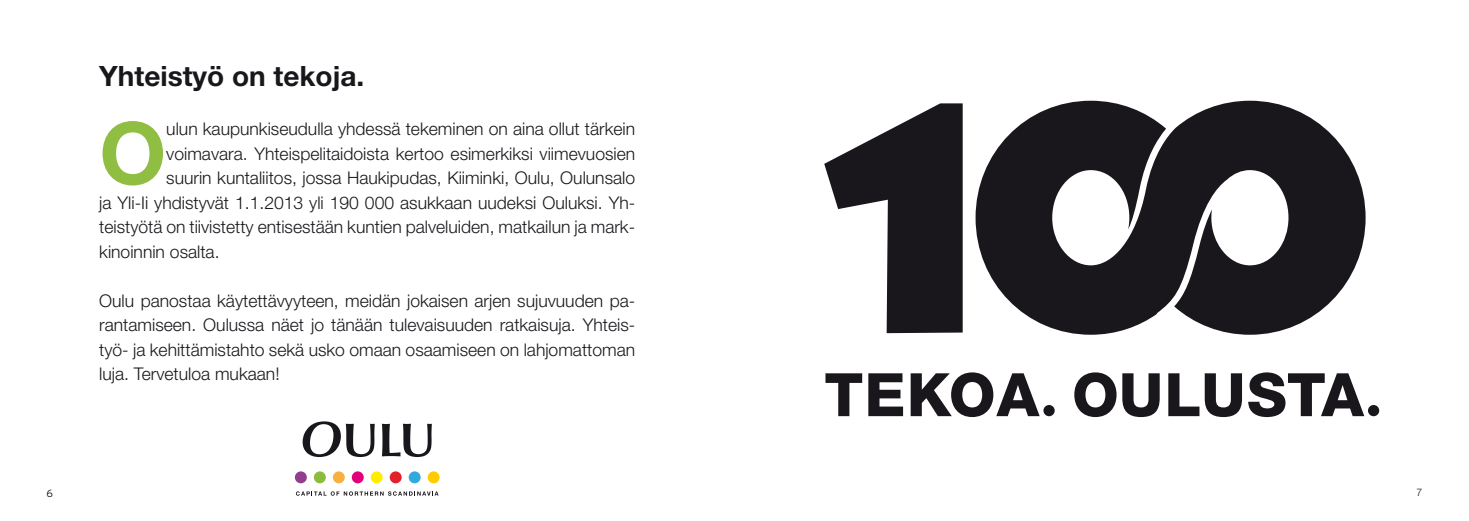
<style>
.page{position:relative;width:1469px;height:521px;background:#fff}
.page>*{position:absolute;margin:0;border:0;box-sizing:border-box;transform-origin:0 0}
.t1{font:700 86.1px "Helvetica Neue LT Std";color:#8fbe43}
.t2{font:700 28px "Helvetica Neue LT Std";color:#1a171c}
.t3{font:300 17.5px/24.5px "Helvetica Neue LT Std";color:#1a171c;text-align:justify}
.t4{font:300 10.5px "Interstate";color:#1a171c}
.t5{font:300 10.5px "Helvetica Neue LT Std";color:#1a171c}
</style>
<div class="page">
<svg style="left:975px;top:101px;width:390px;height:234px;fill:#1a171c"></svg>
<svg style="left:825px;top:373px;width:37px;height:43px"></svg>
<svg style="left:868px;top:373px;width:35px;height:43px"></svg>
<svg style="left:910px;top:372px;width:129px;height:45px"></svg>
<svg style="left:1074px;top:372px;width:42px;height:45px"></svg>
<svg style="left:1122px;top:373px;width:37px;height:44px"></svg>
<svg style="left:1168px;top:373px;width:73px;height:44px"></svg>
<svg style="left:1248px;top:372px;width:116px;height:45px"></svg>
<div style="left:1043px;top:405px;width:11px;height:11px;background:#1a171c;border-radius:50%"></div>
<div style="left:1367px;top:405px;width:12px;height:11px;background:#1a171c;border-radius:50%"></div>
<svg style="left:824px;top:103px;width:138px;height:230px;fill:#1a171c"></svg>
<svg style="left:302px;top:421px;width:73px;height:36px"></svg>
<svg style="left:382px;top:424px;width:50px;height:33px"></svg>
<svg style="left:296px;top:491px;width:142px;height:5px"></svg>
<div style="left:295px;top:471px;width:12px;height:12px;background:#913e8d;border-radius:50%"></div>
<div style="left:314px;top:471px;width:12px;height:12px;background:#8bbc3e;border-radius:50%"></div>
<div style="left:333px;top:471px;width:12px;height:12px;background:#f8b042;border-radius:50%"></div>
<div style="left:352px;top:471px;width:12px;height:12px;background:#e2007a;border-radius:50%"></div>
<div style="left:371px;top:471px;width:12px;height:12px;background:#ffed00;border-radius:50%"></div>
<div style="left:390px;top:471px;width:12px;height:12px;background:#e32029;border-radius:50%"></div>
<div style="left:409px;top:471px;width:11px;height:12px;background:#30aadd;border-radius:50%"></div>
<div style="left:427px;top:471px;width:12px;height:12px;background:#fecc00;border-radius:50%"></div>
<h2 class="t2" style="left:99px;top:59px;width:266px">Yhteistyö on tekoja.</h2>
<h1 class="t1" style="left:99px;top:100px;width:69px">O</h1>
<p class="t3" style="left:166px;top:116px;width:470px">ulun kaupunkiseudulla yhdessä tekeminen on aina ollut tärkein</p>
<p class="t3" style="left:166px;top:141px;width:470px">voimavara. Yhteispelitaidoista kertoo esimerkiksi viimevuosien</p>
<p class="t3" style="left:166px;top:165px;width:470px">suurin kuntaliitos, jossa Haukipudas, Kiiminki, Oulu, Oulunsalo</p>
<p class="t3" style="left:99px;top:190px;width:537px">ja Yli-Ii yhdistyvät 1.1.2013 yli 190 000 asukkaan uudeksi Ouluksi. Yh-</p>
<p class="t3" style="left:99px;top:214px;width:537px">teistyötä on tiivistetty entisestään kuntien palveluiden, matkailun ja mark-</p>
<p class="t3" style="left:99px;top:239px;width:122px">kinoinnin osalta.</p>
<p class="t3" style="left:99px;top:288px;width:537px">Oulu panostaa käytettävyyteen, meidän jokaisen arjen sujuvuuden pa&shy;rantamiseen. Oulussa näet jo tänään tulevaisuuden ratkaisuja. Yhteis&shy;työ- ja kehittämistahto sekä usko omaan osaamiseen on lahjomattoman luja. Tervetuloa mukaan!</p>
<p class="t4" style="left:47px;top:487px;width:8px">6</p>
<p class="t5" style="left:1416px;top:485px;width:7px">7</p>
</div>
